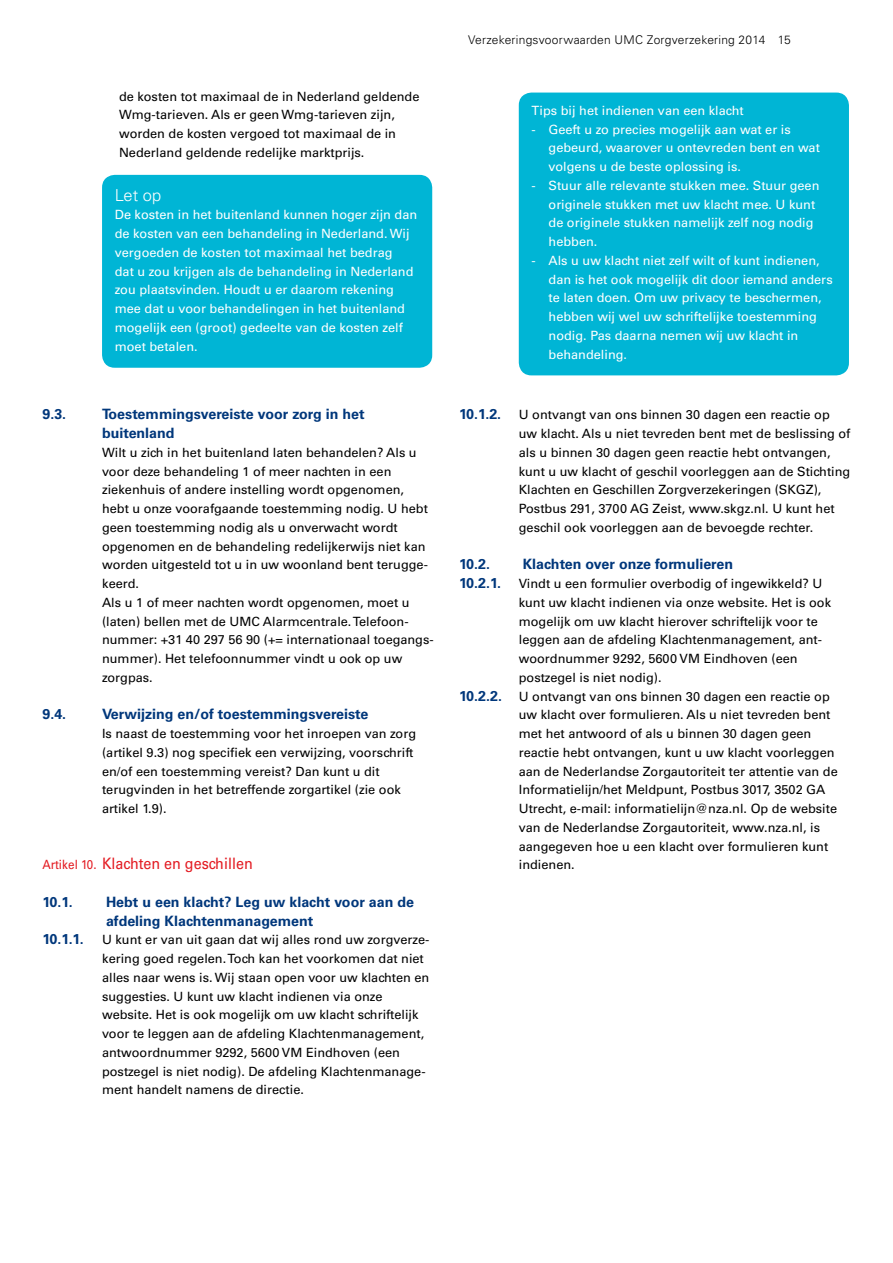
<style>
.page{position:relative;width:893px;height:1263px;background:#fff}
.page>*{position:absolute;margin:0;border:0;box-sizing:border-box;transform-origin:0 0}
.t1{font:300 16.5px "Univers";color:#fff}
.t2{font:15.75px "Univers";color:#e31b22;scale:.91 1}
.t3{font:700 14.25px/18.8px "Univers";color:#00377b}
.t4{font:12.75px/18.8px "Univers";color:#000}
.t5{font:12.75px/18.8px "Univers";color:#fff}
.t6{font:300 12px "Univers";letter-spacing:.02em;color:#000}
.s1{font-size:12.75px}
.s2{font-weight:700;font-size:14.25px;color:#00377b}
</style>
<div class="page">
<div style="left:102px;top:175px;width:330px;height:193px;background:#00b5d5;border-radius:13px"></div>
<div style="left:519px;top:93px;width:330px;height:282px;background:#00b5d5;border-radius:13px"></div>
<p class="t4" style="left:119px;top:87px;width:302px">de kosten tot maximaal de in Nederland geldende Wmg-tarieven. Als er geen Wmg-tarieven zijn, worden de kosten vergoed tot maximaal de in Nederland geldende redelijke marktprijs.</p>
<p class="t1" style="left:115px;top:185px;width:48px">Let op</p>
<p class="t5" style="left:115px;top:206px;width:304px">De kosten in het buitenland kunnen hoger zijn dan de kosten van een behandeling in Nederland. Wij vergoeden de kosten tot maximaal het bedrag<br>dat u zou krijgen als de behandeling in Nederland zou plaatsvinden. Houdt u er daarom rekening mee dat u voor behandelingen in het buitenland mogelijk een (groot) gedeelte van de kosten zelf moet betalen.</p>
<p class="t3" style="left:43px;top:405px;width:25px">9.3.</p>
<p class="t3" style="left:102px;top:405px;width:264px">Toestemmingsvereiste voor zorg in het buitenland</p>
<p class="t4" style="left:102px;top:443px;width:333px">Wilt u zich in het buitenland laten behandelen? Als u voor deze behandeling 1 of meer nachten in een ziekenhuis of andere instelling wordt opgenomen, hebt u onze voorafgaande toestemming nodig. U hebt geen toestemming nodig als u onverwacht wordt opgenomen en de behandeling redelijkerwijs niet kan worden uitgesteld tot u in uw woonland bent terugge&shy;keerd.<br>Als u 1 of meer nachten wordt opgenomen, moet u (laten) bellen met de UMC Alarmcentrale. Telefoon&shy;nummer: +31 40 297 56 90 (+= internationaal toegangs&shy;nummer). Het telefoonnummer vindt u ook op uw zorgpas.</p>
<p class="t3" style="left:43px;top:705px;width:25px">9.4.</p>
<p class="t3" style="left:102px;top:705px;width:268px">Verwijzing en/of toestemmingsvereiste</p>
<p class="t4" style="left:102px;top:724px;width:316px">Is naast de toestemming voor het inroepen van zorg (artikel 9.3) nog specifiek een verwijzing, voorschrift en/of een toestemming vereist? Dan kunt u dit terugvinden in het betreffende zorgartikel (zie ook artikel 1.9).</p>
<p class="t2" style="left:43px;top:854px;width:233px"><span class="s1">Artikel 10.</span> Klachten en geschillen</p>
<p class="t3" style="left:43px;top:892px;width:32px">10.1.</p>
<p class="t3" style="left:106px;top:892px;width:309px">Hebt u een klacht? Leg uw klacht voor aan de afdeling Klachtenmanagement</p>
<p class="t3" style="left:43px;top:930px;width:43px">10.1.1.</p>
<p class="t4" style="left:102px;top:930px;width:329px">U kunt er van uit gaan dat wij alles rond uw zorgverze&shy;kering goed regelen. Toch kan het voorkomen dat niet alles naar wens is. Wij staan open voor uw klachten en suggesties. U kunt uw klacht indienen via onze website. Het is ook mogelijk om uw klacht schriftelijk voor te leggen aan de afdeling Klachtenmanagement, antwoordnummer 9292, 5600 VM Eindhoven (een postzegel is niet nodig). De afdeling Klachtenmanage&shy;ment handelt namens de directie.</p>
<p class="t6" style="left:468px;top:33px;width:324px">Verzekeringsvoorwaarden UMC Zorgverzekering 2014 15</p>
<p class="t5" style="left:531px;top:101px;width:214px">Tips bij het indienen van een klacht</p>
<p class="t5" style="left:549px;top:120px;width:273px;text-indent:-17px">- Geeft u zo precies mogelijk aan wat er is gebeurd, waarover u ontevreden bent en wat volgens u de beste oplossing is.</p>
<p class="t5" style="left:549px;top:176px;width:272px;text-indent:-17px">- Stuur alle relevante stukken mee. Stuur geen originele stukken met uw klacht mee. U kunt de originele stukken namelijk zelf nog nodig hebben.</p>
<p class="t5" style="left:549px;top:251px;width:286px;text-indent:-17px">- Als u uw klacht niet zelf wilt of kunt indienen, dan is het ook mogelijk dit door iemand anders te laten doen. Om uw privacy te beschermen, hebben wij wel uw schriftelijke toestemming nodig. Pas daarna nemen wij uw klacht in behandeling.</p>
<p class="t4" style="left:519px;top:405px;width:333px;text-indent:-60px"><span class="s2">10.1.2.</span> U ontvangt van ons binnen 30 dagen een reactie op uw klacht. Als u niet tevreden bent met de beslissing of als u binnen 30 dagen geen reactie hebt ontvangen, kunt u uw klacht of geschil voorleggen aan de Stichting Klachten en Geschillen Zorgverzekeringen (SKGZ), Postbus 291, 3700 AG Zeist, www.skgz.nl. U kunt het geschil ook voorleggen aan de bevoegde rechter.</p>
<p class="t3" style="left:459px;top:555px;width:32px">10.2.</p>
<p class="t3" style="left:523px;top:555px;width:212px">Klachten over onze formulieren</p>
<p class="t4" style="left:459px;top:574px;width:365px"><span class="s2">10.2.1.</span> Vindt u een formulier overbodig of ingewikkeld? U</p>
<p class="t4" style="left:519px;top:593px;width:314px">kunt uw klacht indienen via onze website. Het is ook</p>
<p class="t4" style="left:519px;top:612px;width:301px">mogelijk om uw klacht hierover schriftelijk voor te</p>
<p class="t4" style="left:519px;top:630px;width:305px">leggen aan de afdeling Klachtenmanagement, ant-</p>
<p class="t4" style="left:519px;top:649px;width:280px">woordnummer 9292, 5600 VM Eindhoven (een</p>
<p class="t4" style="left:519px;top:668px;width:144px">postzegel is niet nodig).</p>
<p class="t4" style="left:459px;top:687px;width:372px"><span class="s2">10.2.2.</span> U ontvangt van ons binnen 30 dagen een reactie op</p>
<p class="t4" style="left:519px;top:705px;width:313px">uw klacht over formulieren. Als u niet tevreden bent</p>
<p class="t4" style="left:519px;top:724px;width:294px">met het antwoord of als u binnen 30 dagen geen</p>
<p class="t4" style="left:519px;top:743px;width:317px">reactie hebt ontvangen, kunt u uw klacht voorleggen</p>
<p class="t4" style="left:519px;top:762px;width:320px">aan de Nederlandse Zorgautoriteit ter attentie van de</p>
<p class="t4" style="left:519px;top:780px;width:308px">Informatielijn/het Meldpunt, Postbus 3017, 3502 GA</p>
<p class="t4" style="left:519px;top:799px;width:320px">Utrecht, e-mail: informatielijn@nza.nl. Op de website</p>
<p class="t4" style="left:519px;top:818px;width:303px">van de Nederlandse Zorgautoriteit, www.nza.nl, is</p>
<p class="t4" style="left:519px;top:837px;width:311px">aangegeven hoe u een klacht over formulieren kunt</p>
<p class="t4" style="left:519px;top:855px;width:57px">indienen.</p>
</div>
